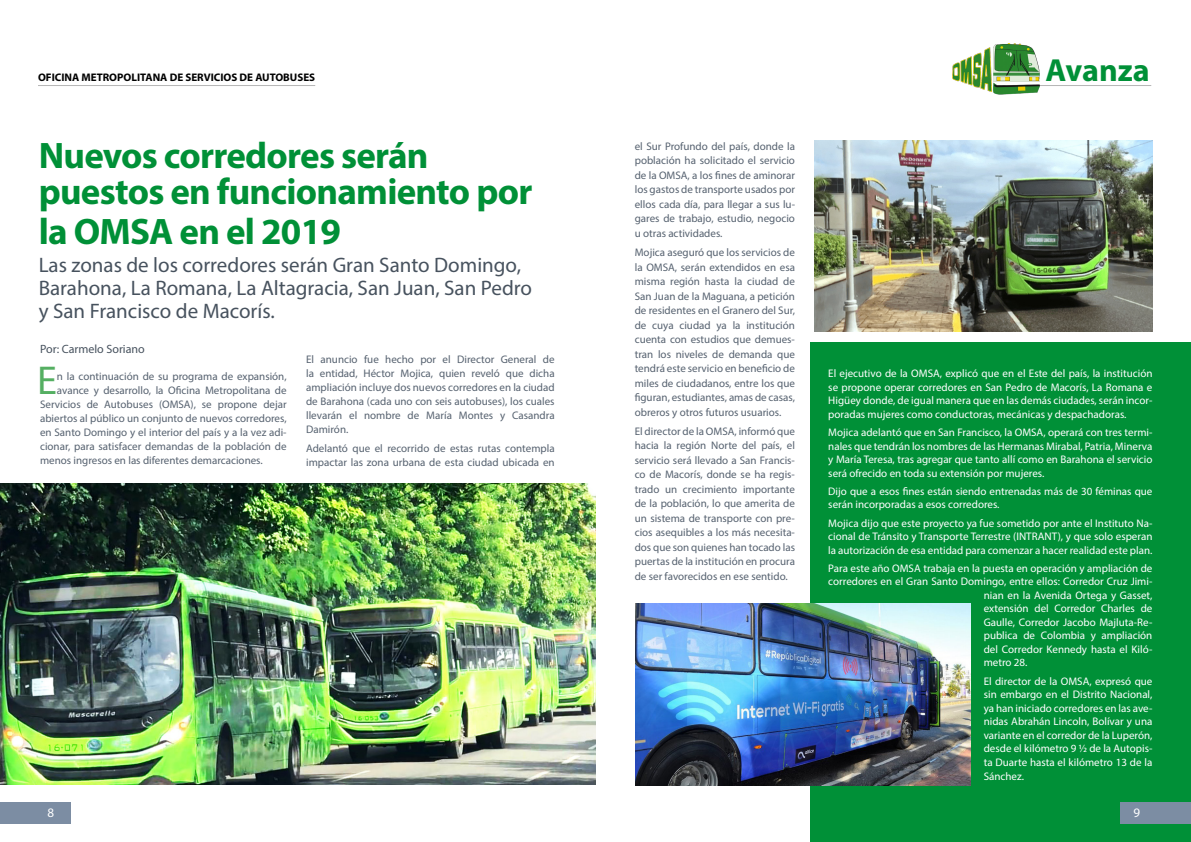
<style>
.page{position:relative;width:1191px;height:842px;background:#fff}
.page>*{position:absolute;margin:0;border:0;box-sizing:border-box;transform-origin:0 0}
.t1{font:40.4px "Myriad Pro";color:#55af62}
.t2{font:700 37px/36px "Myriad Pro";letter-spacing:-.02em;color:#009037}
.t3{font:700 32px "Myriad Pro";color:#009037}
.t4{font:21px/23px "Myriad Pro";color:#47525e}
.t5{font:13px "Myriad Pro";color:#fff}
.t6{font:12px "Myriad Pro";color:#47525e}
.t7{font:11px/14.5px "Myriad Pro";color:#55616f;text-align:justify}
.t8{font:11px/13.5px "Myriad Pro";color:#fff;text-align:justify}
.t9{font:700 11px "Myriad Pro";color:#000}
</style>
<div class="page">
<div style="left:810px;top:342px;width:381px;height:500px;background:#009037"></div>
<hr style="left:1038px;top:85px;width:113px;height:1px;background:#000">
<div style="left:1120px;top:802px;width:71px;height:21px;background:#7c8da3"></div>
<img style="left:952px;top:44px;width:88px;height:51px">
<hr style="left:38px;top:85px;width:277px;height:1px;background:#000">
<div style="left:0;top:802px;width:71px;height:21px;background:#7c8da3"></div>
<img style="left:0;top:483px;width:595px;height:301px">
<img style="left:635px;top:603px;width:335px;height:182px">
<img style="left:814px;top:140px;width:338px;height:192px">
<p class="t9" style="left:38px;top:70px;width:279px">OFICINA METROPOLITANA DE SERVICIOS DE AUTOBUSES</p>
<h2 class="t2" style="left:39px;top:137px;width:495px">Nuevos corredores serán puestos en funcionamiento por</h2>
<h2 class="t2" style="left:39px;top:213px;width:304px">la OMSA en el 2019</h2>
<h3 class="t4" style="left:39px;top:253px;width:495px">Las zonas de los corredores serán Gran Santo Domingo,<br>Barahona, La Romana, La Altagracia, San Juan, San Pedro y San Francisco de Macorís.</h3>
<p class="t7" style="left:306px;top:352px;width:250px;line-height:14px">El anuncio fue hecho por el Director General de la entidad, Héctor Mojica, quien reveló que dicha ampliación incluye dos nuevos corredores en la ciudad de Barahona (cada uno con seis autobuses), los cuales llevarán el nombre de María Montes y Casandra Damirón.</p>
<p class="t7" style="left:306px;top:441px;width:250px;line-height:14px">Adelantó que el recorrido de estas rutas contempla impactar las zona urbana de esta ciudad ubicada en</p>
<p class="t6" style="left:40px;top:341px;width:106px">Por: Carmelo Soriano</p>
<h1 class="t1" style="left:37px;top:355px;width:21px">E</h1>
<p class="t7" style="left:57px;top:369px;width:231px">n la continuación de su programa de expansión,</p>
<p class="t7" style="left:57px;top:383px;width:231px">avance y desarrollo, la Oficina Metropolitana de</p>
<p class="t7" style="left:40px;top:397px;width:248px">Servicios de Autobuses (OMSA), se propone dejar</p>
<p class="t7" style="left:40px;top:411px;width:248px">abiertos al público un conjunto de nuevos corredores,</p>
<p class="t7" style="left:40px;top:425px;width:248px">en Santo Domingo y el interior del país y a la vez adi-</p>
<p class="t7" style="left:40px;top:439px;width:248px">cionar, para satisfacer demandas de la población de</p>
<p class="t7" style="left:40px;top:453px;width:224px">menos ingresos en las diferentes demarcaciones.</p>
<p class="t5" style="left:47px;top:804px;width:8px">8</p>
<p class="t7" style="left:635px;top:139px;width:162px">el Sur Profundo del país, donde la población ha solicitado el servicio de la OMSA, a los fines de aminorar los gastos de transporte usados por ellos cada día, para llegar a sus lu&shy;gares de trabajo, estudio, negocio u otras actividades.</p>
<p class="t7" style="left:635px;top:245px;width:162px">Mojica aseguró que los servicios de la OMSA, serán extendidos en esa misma región hasta la ciudad de San Juan de la Maguana, a petición de residentes en el Granero del Sur, de cuya ciudad ya la institución cuenta con estudios que demues&shy;tran los niveles de demanda que tendrá este servicio en beneficio de miles de ciudadanos, entre los que figuran, estudiantes, amas de casas, obreros y otros futuros usuarios.</p>
<p class="t7" style="left:635px;top:424px;width:162px">El director de la OMSA, informó que hacia la región Norte del país, el servicio será llevado a San Francis&shy;co de Macorís, donde se ha regis&shy;trado un crecimiento importante de la población, lo que amerita de un sistema de transporte con pre&shy;cios asequibles a los más necesita&shy;dos que son quienes han tocado las puertas de la institución en procura de ser favorecidos en ese sentido.</p>
<h3 class="t3" style="left:1045px;top:49px;width:106px">Avanza</h3>
<p class="t8" style="left:828px;top:367px;width:326px">El ejecutivo de la OMSA, explicó que en el Este del país, la institución se propone operar corredores en San Pedro de Macorís, La Romana e Higüey donde, de igual manera que en las demás ciudades, serán incor&shy;poradas mujeres como conductoras, mecánicas y despachadoras.</p>
<p class="t8" style="left:828px;top:425px;width:326px">Mojica adelantó que en San Francisco, la OMSA, operará con tres termi&shy;nales que tendrán los nombres de las Hermanas Mirabal, Patria, Minerva y María Teresa, tras agregar que tanto allí como en Barahona el servicio será ofrecido en toda su extensión por mujeres.</p>
<p class="t8" style="left:828px;top:484px;width:326px">Dijo que a esos fines están siendo entrenadas más de 30 féminas que serán incorporadas a esos corredores.</p>
<p class="t8" style="left:828px;top:516px;width:326px">Mojica dijo que este proyecto ya fue sometido por ante el Instituto Na&shy;cional de Tránsito y Transporte Terrestre (INTRANT), y que solo esperan la autorización de esa entidad para comenzar a hacer realidad este plan.</p>
<p class="t8" style="left:828px;top:561px;width:326px">Para este año OMSA trabaja en la puesta en operación y ampliación de</p>
<p class="t8" style="left:828px;top:575px;width:326px">corredores en el Gran Santo Domingo, entre ellos: Corredor Cruz Jimi-</p>
<p class="t8" style="left:983px;top:588px;width:170px">nian en la Avenida Ortega y Gasset,</p>
<p class="t8" style="left:983px;top:602px;width:170px">extensión del Corredor Charles de</p>
<p class="t8" style="left:983px;top:615px;width:170px">Gaulle, Corredor Jacobo Majluta-Re-</p>
<p class="t8" style="left:983px;top:629px;width:170px">publica de Colombia y ampliación</p>
<p class="t8" style="left:983px;top:642px;width:170px">del Corredor Kennedy hasta el Kiló-</p>
<p class="t8" style="left:983px;top:656px;width:45px">metro 28.</p>
<p class="t8" style="left:983px;top:674px;width:170px">El director de la OMSA, expresó que sin embargo en el Distrito Nacional, ya han iniciado corredores en las ave&shy;nidas Abrahán Lincoln, Bolívar y una variante en el corredor de la Luperón, desde el kilómetro 9 ½ de la Autopis&shy;ta Duarte hasta el kilómetro 13 de la Sánchez.</p>
<p class="t5" style="left:1133px;top:804px;width:8px">9</p>
</div>
